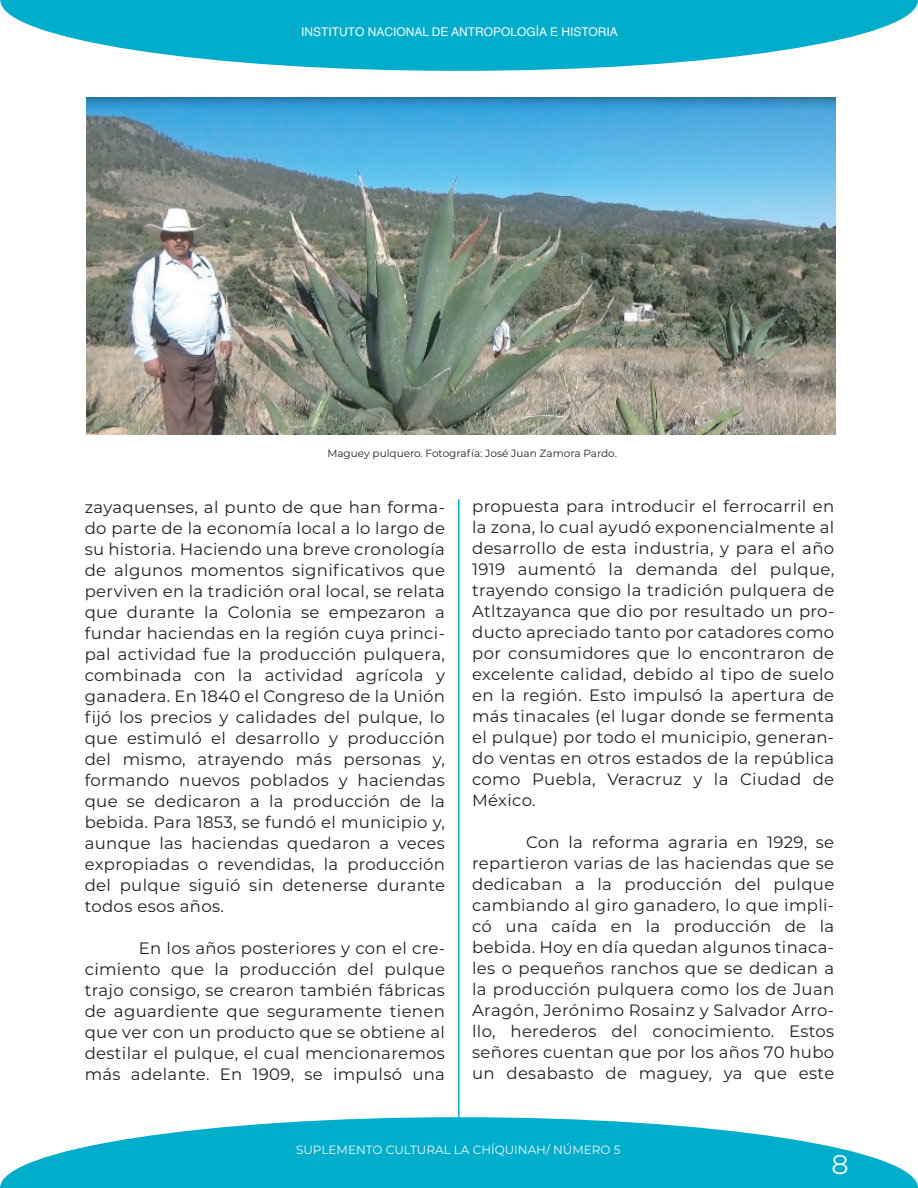
<style>
.page{position:relative;width:918px;height:1188px;background:#fff}
.page>*{position:absolute;margin:0;border:0;box-sizing:border-box;transform-origin:0 0}
.t1{font:27px "Montserrat";color:#f5faf7}
.t2{font:16.5px/21px "Montserrat";letter-spacing:.02em;color:#231f20;text-align:justify}
.t3{font:12px "Helvetica";color:#fafdfb}
.t4{font:12px "Montserrat";color:#f5faf7}
.t5{font:10.5px "Montserrat";color:#231f20}
</style>
<div class="page">
<svg style="left:0;top:1117px;width:918px;height:71px;fill:#00adcb"></svg>
<svg style="left:0;top:0;width:918px;height:71px;fill:#00adcb"></svg>
<hr style="left:458px;top:499px;width:2px;height:618px;background:#00b6db">
<img style="left:87px;top:97px;width:748px;height:338px">
<p class="t3" style="left:301px;top:22px;width:318px">INSTITUTO NACIONAL DE ANTROPOLOGÍA E HISTORIA</p>
<p class="t5" style="left:327px;top:447px;width:291px">Maguey pulquero. Fotografía: José Juan Zamora Pardo.</p>
<p class="t2" style="left:472px;top:495px;width:364px">propuesta para introducir el ferrocarril en la zona, lo cual ayudó exponencialmente al desarrollo de esta industria, y para el año 1919 aumentó la demanda del pulque, trayendo consigo la tradición pulquera de Atltzayanca que dio por resultado un pro&shy;ducto apreciado tanto por catadores como por consumidores que lo encontraron de excelente calidad, debido al tipo de suelo en la región. Esto impulsó la apertura de más tinacales (el lugar donde se fermenta el pulque) por todo el municipio, generan&shy;do ventas en otros estados de la república como Puebla, Veracruz y la Ciudad de México.</p>
<p class="t2" style="left:472px;top:831px;width:364px;text-indent:54px">Con la reforma agraria en 1929, se repartieron varias de las haciendas que se dedicaban a la producción del pulque cambiando al giro ganadero, lo que impli&shy;có una caída en la producción de la bebida. Hoy en día quedan algunos tinaca&shy;les o pequeños ranchos que se dedican a la producción pulquera como los de Juan Aragón, Jerónimo Rosainz y Salvador Arro&shy;llo, herederos del conocimiento. Estos señores cuentan que por los años 70 hubo un desabasto de maguey, ya que este</p>
<p class="t2" style="left:85px;top:496px;width:362px">zayaquenses, al punto de que han forma&shy;do parte de la economía local a lo largo de su historia. Haciendo una breve cronología de algunos momentos significativos que perviven en la tradición oral local, se relata que durante la Colonia se empezaron a fundar haciendas en la región cuya princi&shy;pal actividad fue la producción pulquera, combinada con la actividad agrícola y ganadera. En 1840 el Congreso de la Unión fijó los precios y calidades del pulque, lo que estimuló el desarrollo y producción del mismo, atrayendo más personas y, formando nuevos poblados y haciendas que se dedicaron a la producción de la bebida. Para 1853, se fundó el municipio y, aunque las haciendas quedaron a veces expropiadas o revendidas, la producción del pulque siguió sin detenerse durante todos esos años.</p>
<p class="t2" style="left:85px;top:937px;width:362px;text-indent:54px">En los años posteriores y con el cre&shy;cimiento que la producción del pulque trajo consigo, se crearon también fábricas de aguardiente que seguramente tienen que ver con un producto que se obtiene al destilar el pulque, el cual mencionaremos más adelante. En 1909, se impulsó una</p>
<p class="t4" style="left:296px;top:1141px;width:326px">SUPLEMENTO CULTURAL LA CHÍQUINAH/ NÚMERO 5</p>
<h1 class="t1" style="left:831px;top:1146px;width:19px">8</h1>
</div>
